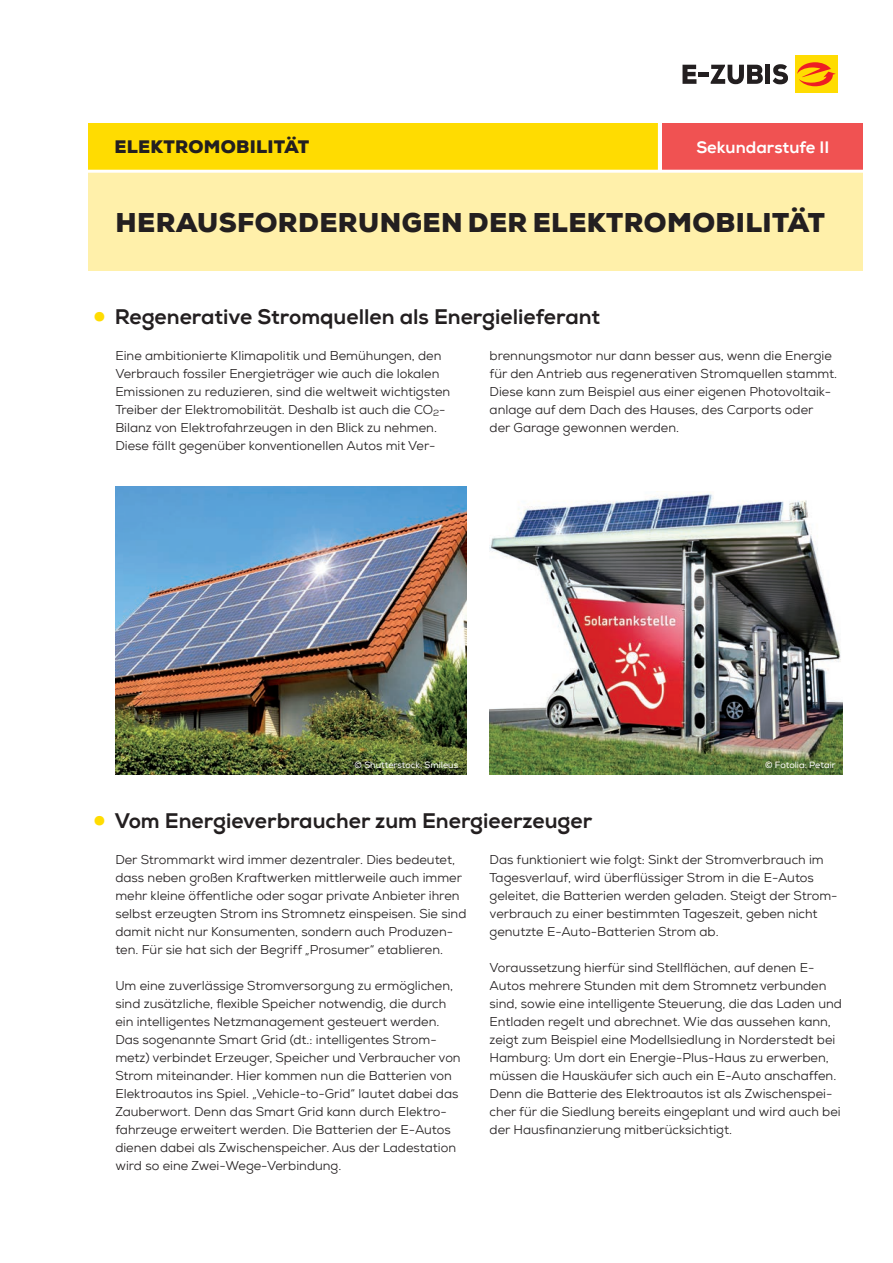
<style>
.page{position:relative;width:893px;height:1263px;background:#fff}
.page>*{position:absolute;margin:0;border:0;box-sizing:border-box;transform-origin:0 0}
.t1{font:900 27px "Nexa";letter-spacing:.015em;color:#231f20}
.t2{font:21px "Nexa X Bold";color:#231f20}
.t3{font:900 18px "Nexa";letter-spacing:.015em;color:#231f20}
.t4{font:16.5px "Nexa X Bold";color:#fff}
.t5{font:12.75px/18px "Nexa";color:#231f20}
.t6{font:9px "Nexa";color:#fff}
.s1{font-size:37.5px;color:#ffdc01}
</style>
<div class="page">
<img style="left:490px;top:491px;width:352px;height:283px">
<img style="left:115px;top:486px;width:352px;height:288px">
<svg style="left:682px;top:65px;width:14px;height:19px"></svg>
<hr style="left:699px;top:73px;width:10px;height:4px;background:#231f20">
<svg style="left:711px;top:65px;width:52px;height:19px"></svg>
<div style="left:765px;top:65px;width:5px;height:19px;background:#231f20"></div>
<svg style="left:773px;top:64px;width:15px;height:20px"></svg>
<div style="left:795px;top:55px;width:42px;height:38px;background:#ffdc01"></div>
<svg style="left:797px;top:62px;width:39px;height:24px"></svg>
<div style="left:88px;top:171px;width:775px;height:100px;background:#fff0aa"></div>
<div style="left:88px;top:123px;width:773px;height:48px;background:#ffdc01"></div>
<div style="left:659px;top:123px;width:204px;height:48px;background:#f05252"></div>
<hr style="left:83px;top:170px;width:792px;height:3px;background:#fff">
<hr style="left:658px;top:118px;width:3px;height:54px;background:#fff">
<h3 class="t3" style="left:114px;top:135px;width:196px">ELEKTROMOBILITÄT</h3>
<p class="t4" style="left:696px;top:137px;width:134px">Sekundarstufe II</p>
<h1 class="t1" style="left:116px;top:205px;width:711px">HERAUSFORDERUNGEN DER ELEKTROMOBILITÄT</h1>
<h2 class="t2" style="left:92px;top:304px;width:510px"><span class="s1">•</span> Regenerative Stromquellen als Energielieferant</h2>
<p class="t5" style="left:115px;top:347px;width:336px">Eine ambitionierte Klimapolitik und Bemühungen, den Verbrauch fossiler Energieträger wie auch die lokalen Emissionen zu reduzieren, sind die weltweit wichtigsten Treiber der Elektromobilität. Deshalb ist auch die CO<sub>2</sub>- Bilanz von Elektrofahrzeugen in den Blick zu nehmen.<br>Diese fällt gegenüber konventionellen Autos mit Ver-</p>
<p class="t5" style="left:490px;top:347px;width:349px">brennungsmotor nur dann besser aus, wenn die Energie für den Antrieb aus regenerativen Stromquellen stammt.<br>Diese kann zum Beispiel aus einer eigenen Photovoltaik&shy;anlage auf dem Dach des Hauses, des Carports oder der Garage gewonnen werden.</p>
<p class="t6" style="left:355px;top:759px;width:105px">© Shutterstock; Smileus</p>
<p class="t6" style="left:765px;top:759px;width:72px">© Fotolia: Petair</p>
<h2 class="t2" style="left:92px;top:808px;width:502px"><span class="s1">•</span> Vom Energieverbraucher zum Energieerzeuger</h2>
<p class="t5" style="left:115px;top:851px;width:353px">Der Strommarkt wird immer dezentraler. Dies bedeutet, dass neben großen Kraftwerken mittlerweile auch immer mehr kleine öffentliche oder sogar private Anbieter ihren selbst erzeugten Strom ins Stromnetz einspeisen. Sie sind damit nicht nur Konsumenten, sondern auch Produzen&shy;ten. Für sie hat sich der Begriff „Prosumer“ etablieren.</p>
<p class="t5" style="left:115px;top:977px;width:347px">Um eine zuverlässige Stromversorgung zu ermöglichen, sind zusätzliche, flexible Speicher notwendig, die durch ein intelligentes Netzmanagement gesteuert werden.<br>Das sogenannte Smart Grid (dt.: intelligentes Strom&shy;metz) verbindet Erzeuger, Speicher und Verbraucher von Strom miteinander. Hier kommen nun die Batterien von Elektroautos ins Spiel. „Vehicle-to-Grid“ lautet dabei das Zauberwort. Denn das Smart Grid kann durch Elektro&shy;fahrzeuge erweitert werden. Die Batterien der E-Autos dienen dabei als Zwischenspeicher. Aus der Ladestation wird so eine Zwei-Wege-Verbindung.</p>
<p class="t5" style="left:490px;top:851px;width:349px">Das funktioniert wie folgt: Sinkt der Stromverbrauch im Tagesverlauf, wird überflüssiger Strom in die E-Autos geleitet, die Batterien werden geladen. Steigt der Strom&shy;verbrauch zu einer bestimmten Tageszeit, geben nicht genutzte E-Auto-Batterien Strom ab.</p>
<p class="t5" style="left:490px;top:959px;width:354px">Voraussetzung hierfür sind Stellflächen, auf denen E-Autos mehrere Stunden mit dem Stromnetz verbunden sind, sowie eine intelligente Steuerung, die das Laden und Entladen regelt und abrechnet. Wie das aussehen kann, zeigt zum Beispiel eine Modellsiedlung in Norderstedt bei Hamburg: Um dort ein Energie-Plus-Haus zu erwerben, müssen die Hauskäufer sich auch ein E-Auto anschaffen.<br>Denn die Batterie des Elektroautos ist als Zwischenspei&shy;cher für die Siedlung bereits eingeplant und wird auch bei der Hausfinanzierung mitberücksichtigt.</p>
</div>
